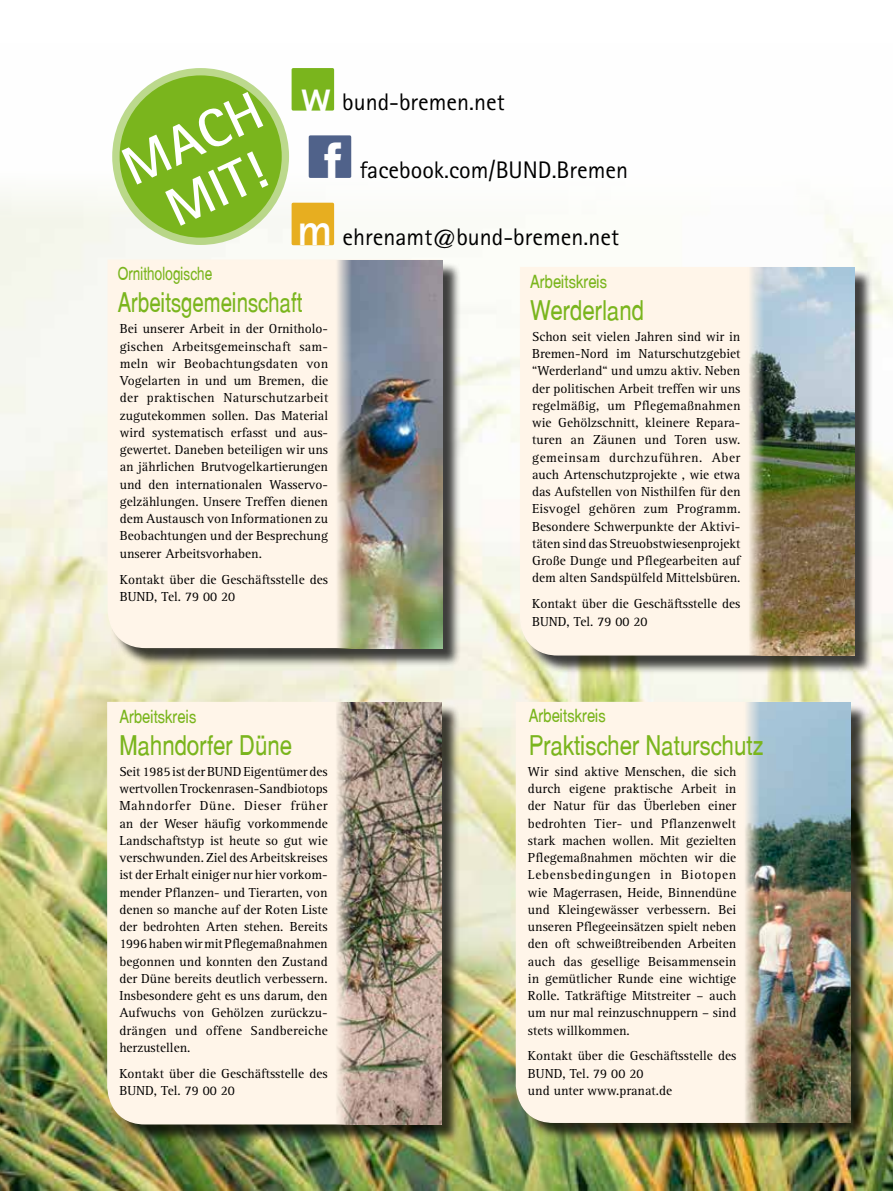
<style>
.page{position:relative;width:893px;height:1191px;background:#fff}
.page>*{position:absolute;margin:0;border:0;box-sizing:border-box;transform-origin:0 0}
.t1{font:700 54px/55.8px "Agfa Rotis Sans Serif";color:#fff;text-align:center;scale:1.05 1}
.t2{font:27px "Switzerland Narrow Plain";color:#7ab51d}
.t3{font:27px "Switzerland Narrow Plain";color:#7ab51d;scale:.92 1}
.t4{font:24px "Agfa Rotis Sans Serif";color:#000}
.t5{font:18px "Switzerland Narrow Plain";color:#7ab51d}
.t6{font:18px "Switzerland Narrow Plain";color:#7ab51d;scale:.92 1}
.t7{font:13.5px/17.2px "Agfa Rotis Serif";color:#000;text-align:justify}
.s1{font-weight:700;font-size:45px;color:#fff}
.s2{font-family:"Facebook Letter Faces";font-size:45px;color:#fff}
</style>
<div class="page">
<img style="left:0;top:68px;width:893px;height:1123px">
<div style="left:109px;top:704px;width:351px;height:439px;background:#000;opacity:.75"></div>
<div style="left:106px;top:701px;width:337px;height:424px;background:#fff5e9"></div>
<img style="left:335px;top:702px;width:107px;height:422px">
<div style="left:518px;top:704px;width:351px;height:437px;background:#000;opacity:.75"></div>
<div style="left:515px;top:701px;width:336px;height:422px;background:#fff5e9"></div>
<img style="left:744px;top:702px;width:106px;height:421px">
<div style="left:110px;top:262px;width:351px;height:405px;background:#000;opacity:.75"></div>
<div style="left:107px;top:259px;width:336px;height:390px;background:#fff5e9"></div>
<img style="left:336px;top:260px;width:106px;height:388px">
<div style="left:522px;top:269px;width:351px;height:405px;background:#000;opacity:.75"></div>
<div style="left:519px;top:266px;width:336px;height:390px;background:#fff5e9"></div>
<img style="left:748px;top:268px;width:107px;height:387px">
<div style="left:292px;top:68px;width:42px;height:43px;background:#7ab51d;border-radius:2px"></div>
<div style="left:309px;top:135px;width:42px;height:43px;background:#50628a;border-radius:2px"></div>
<div style="left:292px;top:203px;width:42px;height:42px;background:#e7ae20;border-radius:2px"></div>
<svg style="left:112px;top:68px;width:177px;height:177px;fill:#bcd98d"></svg>
<div style="left:120px;top:75px;width:162px;height:163px;background:#7ab51d;border-radius:50%"></div>
<h1 class="t1" style="left:113px;top:144px;width:142px;rotate:-25deg">MACH<br>MIT!</h1>
<h3 class="t4" style="left:300px;top:88px;width:206px"><span class="s1">w</span> bund-bremen.net</h3>
<h3 class="t4" style="left:323px;top:155px;width:306px"><span class="s2">f</span> facebook.com/BUND.Bremen</h3>
<h3 class="t4" style="left:297px;top:223px;width:324px"><span class="s1">m</span> ehrenamt@bund-bremen.net</h3>
<h3 class="t6" style="left:118px;top:262px;width:104px">Ornithologische</h3>
<h2 class="t3" style="left:118px;top:286px;width:202px">Arbeitsgemeinschaft</h2>
<p class="t7" style="left:120px;top:321px;width:210px">Bei unserer Arbeit in der Ornitholo&shy;gischen Arbeitsgemeinschaft sam&shy;meln wir Beobachtungsdaten von Vogelarten in und um Bremen, die der praktischen Naturschutzarbeit zugutekommen sollen. Das Material wird systematisch erfasst und aus&shy;gewertet. Daneben beteiligen wir uns an jährlichen Brutvogelkartierungen und den internationalen Wasservo&shy;gelzählungen. Unsere Treffen dienen dem Austausch von Informationen zu Beobachtungen und der Besprechung unserer Arbeitsvorhaben.</p>
<p class="t7" style="left:120px;top:571px;width:210px">Kontakt über die Geschäftsstelle des<br>BUND, Tel. 79 00 20</p>
<h3 class="t5" style="left:119px;top:705px;width:79px">Arbeitskreis</h3>
<h2 class="t2" style="left:119px;top:729px;width:174px">Mahndorfer Düne</h2>
<p class="t7" style="left:119px;top:763px;width:210px">Seit 1985 ist der BUND Eigentümer des wertvollen Trockenrasen-Sandbiotops Mahndorfer Düne. Dieser früher an der Weser häufig vorkommende Landschaftstyp ist heute so gut wie verschwunden. Ziel des Arbeitskreises ist der Erhalt einiger nur hier vorkom&shy;mender Pflanzen- und Tierarten, von denen so manche auf der Roten Liste der bedrohten Arten stehen. Bereits 1996 haben wir mit Pflegemaßnahmen begonnen und konnten den Zustand der Düne bereits deutlich verbessern.<br>Insbesondere geht es uns darum, den Aufwuchs von Gehölzen zurückzu&shy;drängen und offene Sandbereiche herzustellen.</p>
<p class="t7" style="left:119px;top:1065px;width:210px">Kontakt über die Geschäftsstelle des<br>BUND, Tel. 79 00 20</p>
<h3 class="t5" style="left:530px;top:271px;width:79px">Arbeitskreis</h3>
<h2 class="t2" style="left:530px;top:294px;width:116px">Werderland</h2>
<p class="t7" style="left:532px;top:328px;width:210px">Schon seit vielen Jahren sind wir in Bremen-Nord im Naturschutzgebiet “Werderland“ und umzu aktiv. Neben der politischen Arbeit treffen wir uns regelmäßig, um Pflegemaßnahmen wie Gehölzschnitt, kleinere Repara&shy;turen an Zäunen und Toren usw. gemeinsam durchzuführen. Aber auch Artenschutzprojekte , wie etwa das Aufstellen von Nisthilfen für den Eisvogel gehören zum Programm.<br>Besondere Schwerpunkte der Aktivi&shy;täten sind das Streuobstwiesenprojekt Große Dunge und Pflegearbeiten auf dem alten Sandspülfeld Mittelsbüren.</p>
<p class="t7" style="left:532px;top:595px;width:210px">Kontakt über die Geschäftsstelle des<br>BUND, Tel. 79 00 20</p>
<h3 class="t5" style="left:529px;top:705px;width:79px">Arbeitskreis</h3>
<h2 class="t2" style="left:529px;top:728px;width:237px">Praktischer Naturschutz</h2>
<p class="t7" style="left:528px;top:763px;width:210px">Wir sind aktive Menschen, die sich durch eigene praktische Arbeit in der Natur für das Überleben einer bedrohten Tier- und Pflanzenwelt stark machen wollen. Mit gezielten Pflegemaßnahmen möchten wir die Lebensbedingungen in Biotopen wie Magerrasen, Heide, Binnendüne und Kleingewässer verbessern. Bei unseren Pflegeeinsätzen spielt neben den oft schweißtreibenden Arbeiten auch das gesellige Beisammensein in gemütlicher Runde eine wichtige Rolle. Tatkräftige Mitstreiter – auch um nur mal reinzuschnuppern – sind stets willkommen.</p>
<p class="t7" style="left:528px;top:1047px;width:210px;text-align:left">Kontakt über die Geschäftsstelle des<br>BUND, Tel. 79 00 20<br>und unter www.pranat.de</p>
</div>
